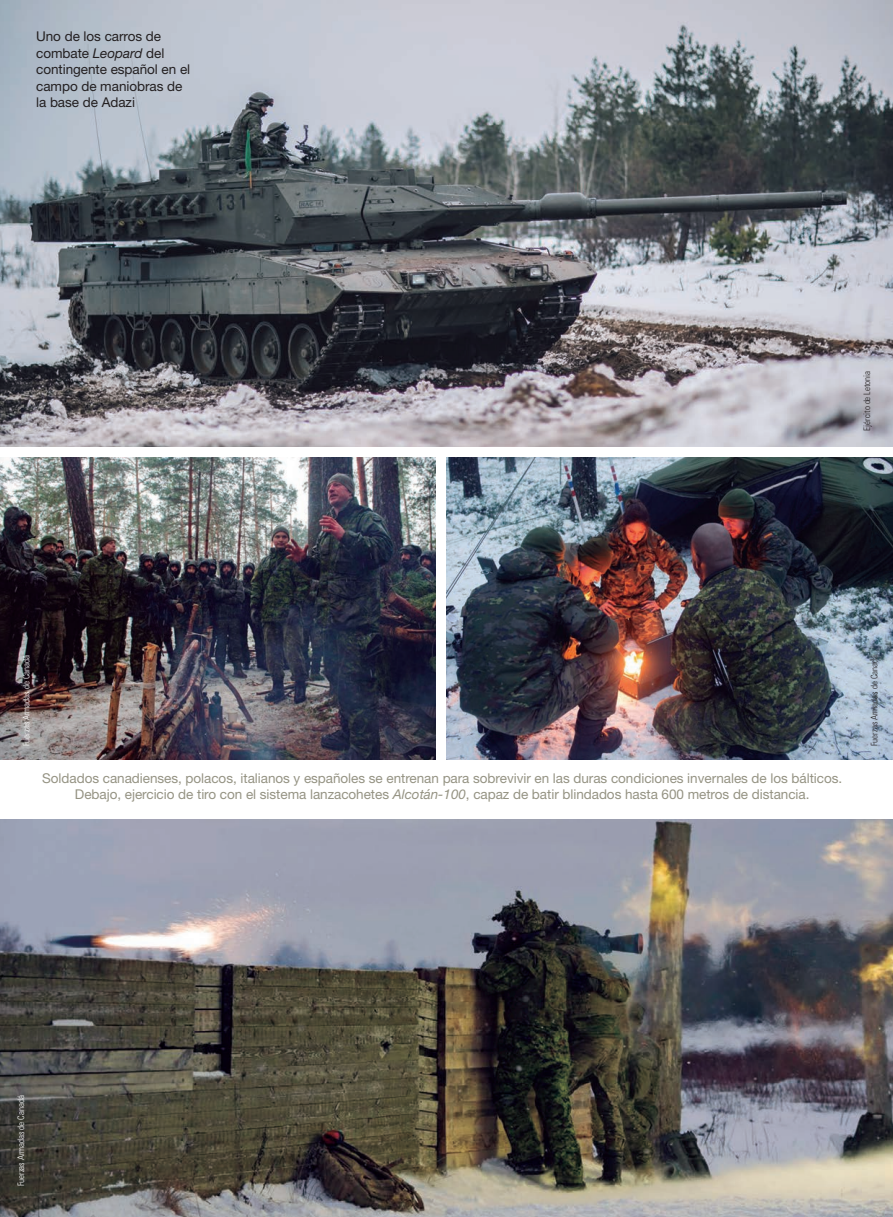
<style>
.page{position:relative;width:893px;height:1217px;background:#fff}
.page>*{position:absolute;margin:0;border:0;box-sizing:border-box;transform-origin:0 0}
.t1{font:13.5px/16.5px "Helvetica Neue";letter-spacing:-.005em;color:#959383;text-align:center}
.t2{font:13.5px/16.5px "Helvetica Neue";letter-spacing:-.005em;color:#231f20}
.t3{font:300 condensed 9px "Univers";letter-spacing:-.005em;color:#fff}
.t4{font:300 condensed 9px "Univers";letter-spacing:-.005em;color:#231f20}
.s1{font-style:italic}
</style>
<div class="page">
<img style="left:0;top:0;width:893px;height:446px">
<img style="left:0;top:457px;width:435px;height:302px">
<img style="left:446px;top:457px;width:447px;height:302px">
<img style="left:0;top:819px;width:893px;height:397px">
<p class="t2" style="left:36px;top:28px;width:156px">Uno de los carros de combate <span class="s1">Leopard</span> del contingente español en el campo de maniobras de la base de Adazi</p>
<p class="t4" style="left:862px;top:430px;width:61px;rotate:-90deg">Ejército de Letonia</p>
<p class="t3" style="left:21px;top:746px;width:92px;rotate:-90deg">Fuerzas Armadas de Canadá</p>
<p class="t4" style="left:869px;top:746px;width:92px;rotate:-90deg">Fuerzas Armadas de Canadá</p>
<p class="t1" style="left:42px;top:769px;width:802px">Soldados canadienses, polacos, italianos y españoles se entrenan para sobrevivir en las duras condiciones invernales de los bálticos.<br>Debajo, ejercicio de tiro con el sistema lanzacohetes <span class="s1">Alcotán-100</span>, capaz de batir blindados hasta 600 metros de distancia.</p>
<p class="t3" style="left:15px;top:1185px;width:92px;rotate:-90deg">Fuerzas Armadas de Canadá</p>
</div>
